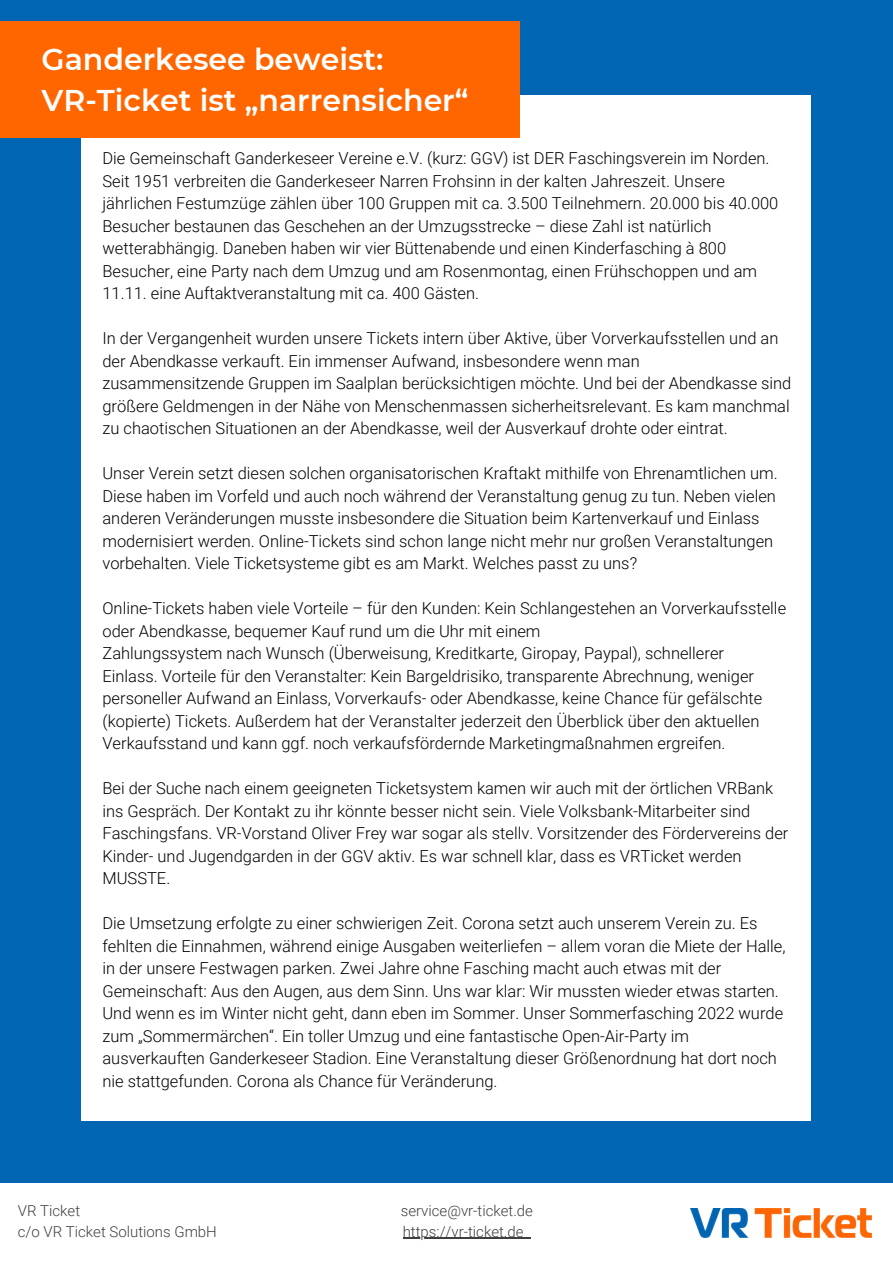
<style>
.page{position:relative;width:893px;height:1264px;background:#fff}
.page>*{position:absolute;margin:0;border:0;box-sizing:border-box;transform-origin:0 0}
.t1{font:600 30px/41.5px "Montserrat";color:#fff}
.t2{font:300 16.5px/22.5px "Roboto";color:#000}
.t3{font:300 15px "Roboto";color:#3f3f3e}
</style>
<div class="page">
<div style="left:0;top:0;width:892px;height:1214px;background:#0066b3"></div>
<div style="left:81px;top:95px;width:730px;height:1025px;background:#fff"></div>
<div style="left:0;top:21px;width:519px;height:117px;background:#f60"></div>
<div style="left:0;top:1182px;width:892px;height:80px;background:#fff"></div>
<hr style="left:403px;top:1237px;width:120px;height:1px;background:#3f3f3e">
<img style="left:690px;top:1208px;width:181px;height:29px">
<h1 class="t1" style="left:42px;top:38px;width:428px">Ganderkesee beweist:<br>VR-Ticket ist „narrensicher“</h1>
<p class="t2" style="left:102px;top:148px;width:677px">Die Gemeinschaft Ganderkeseer Vereine e.V. (kurz: GGV) ist DER Faschingsverein im Norden.<br>Seit 1951 verbreiten die Ganderkeseer Narren Frohsinn in der kalten Jahreszeit. Unsere jährlichen Festumzüge zählen über 100 Gruppen mit ca. 3.500 Teilnehmern. 20.000 bis 40.000<br>Besucher bestaunen das Geschehen an der Umzugsstrecke – diese Zahl ist natürlich wetterabhängig. Daneben haben wir vier Büttenabende und einen Kinderfasching à 800<br>Besucher, eine Party nach dem Umzug und am Rosenmontag, einen Frühschoppen und am 11.11. eine Auftaktveranstaltung mit ca. 400 Gästen.</p>
<p class="t2" style="left:102px;top:327px;width:690px">In der Vergangenheit wurden unsere Tickets intern über Aktive, über Vorverkaufsstellen und an der Abendkasse verkauft. Ein immenser Aufwand, insbesondere wenn man<br>zusammensitzende Gruppen im Saalplan berücksichtigen möchte. Und bei der Abendkasse sind größere Geldmengen in der Nähe von Menschenmassen sicherheitsrelevant. Es kam manchmal zu chaotischen Situationen an der Abendkasse, weil der Ausverkauf drohte oder eintrat.</p>
<p class="t2" style="left:102px;top:462px;width:676px">Unser Verein setzt diesen solchen organisatorischen Kraftakt mithilfe von Ehrenamtlichen um.<br>Diese haben im Vorfeld und auch noch während der Veranstaltung genug zu tun. Neben vielen anderen Veränderungen musste insbesondere die Situation beim Kartenverkauf und Einlass modernisiert werden. Online-Tickets sind schon lange nicht mehr nur großen Veranstaltungen vorbehalten. Viele Ticketsysteme gibt es am Markt. Welches passt zu uns?</p>
<p class="t2" style="left:102px;top:597px;width:685px">Online-Tickets haben viele Vorteile – für den Kunden: Kein Schlangestehen an Vorverkaufsstelle oder Abendkasse, bequemer Kauf rund um die Uhr mit einem<br>Zahlungssystem nach Wunsch (Überweisung, Kreditkarte, Giropay, Paypal), schnellerer<br>Einlass. Vorteile für den Veranstalter: Kein Bargeldrisiko, transparente Abrechnung, weniger personeller Aufwand an Einlass, Vorverkaufs- oder Abendkasse, keine Chance für gefälschte (kopierte) Tickets. Außerdem hat der Veranstalter jederzeit den Überblick über den aktuellen Verkaufsstand und kann ggf. noch verkaufsfördernde Marketingmaßnahmen ergreifen.</p>
<p class="t2" style="left:102px;top:777px;width:687px">Bei der Suche nach einem geeigneten Ticketsystem kamen wir auch mit der örtlichen VRBank ins Gespräch. Der Kontakt zu ihr könnte besser nicht sein. Viele Volksbank-Mitarbeiter sind Faschingsfans. VR-Vorstand Oliver Frey war sogar als stellv. Vorsitzender des Fördervereins der Kinder- und Jugendgarden in der GGV aktiv. Es war schnell klar, dass es VRTicket werden MUSSTE.</p>
<p class="t2" style="left:102px;top:912px;width:684px">Die Umsetzung erfolgte zu einer schwierigen Zeit. Corona setzt auch unserem Verein zu. Es fehlten die Einnahmen, während einige Ausgaben weiterliefen – allem voran die Miete der Halle, in der unsere Festwagen parken. Zwei Jahre ohne Fasching macht auch etwas mit der Gemeinschaft: Aus den Augen, aus dem Sinn. Uns war klar: Wir mussten wieder etwas starten.<br>Und wenn es im Winter nicht geht, dann eben im Sommer. Unser Sommerfasching 2022 wurde zum „Sommermärchen“. Ein toller Umzug und eine fantastische Open-Air-Party im ausverkauften Ganderkeseer Stadion. Eine Veranstaltung dieser Größenordnung hat dort noch nie stattgefunden. Corona als Chance für Veränderung.</p>
<p class="t3" style="left:18px;top:1202px;width:64px">VR Ticket</p>
<p class="t3" style="left:401px;top:1202px;width:134px">service@vr-ticket.de</p>
<p class="t3" style="left:18px;top:1222px;width:200px">c/o VR Ticket Solutions GmbH</p>
<p class="t3" style="left:403px;top:1222px;width:122px">https://vr-ticket.de</p>
</div>
